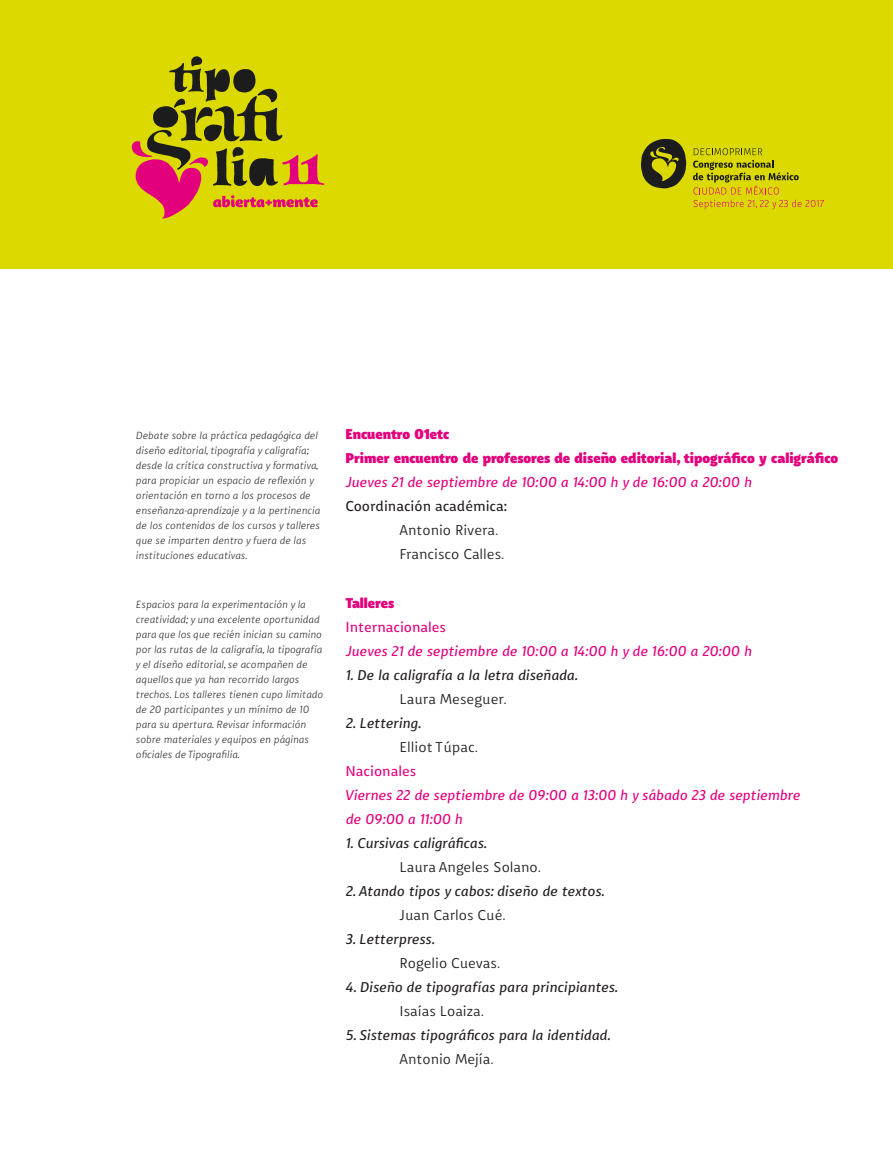
<style>
.page{position:relative;width:893px;height:1149px;background:#fff}
.page>*{position:absolute;margin:0;border:0;box-sizing:border-box;transform-origin:0 0}
.t1{font:italic 16.5px "Kody";color:#231f20}
.t2{font:italic 16.5px/24px "Kody";color:#e3007d}
.t3{font:300 16.5px "Kody";color:#231f20}
.t4{font:900 16.5px "Kody";color:#e3007d}
.t5{font:16.5px "Kody";color:#e3007d}
.t6{font:16.5px "Kody";color:#231f20}
.t7{font:italic 200 12px/15px "Kody";color:#231f20}
</style>
<div class="page">
<div style="left:0;top:0;width:893px;height:268px;background:#dbd900"></div>
<svg style="left:132px;top:56px;width:192px;height:163px"></svg>
<svg style="left:693px;top:148px;width:131px;height:61px"></svg>
<svg style="left:641px;top:139px;width:45px;height:49px"></svg>
<p class="t7" style="left:136px;top:428px;width:186px">Debate sobre la práctica pedagógica del diseño editorial, tipografía y caligrafía; desde la crítica constructiva y formativa, para propiciar un espacio de reflexión y orientación en torno a los procesos de enseñanza-aprendizaje laay pertinencia de los contenidos de los cursos y talleres que se imparten dentro y fuera de las instituciones educativas.</p>
<p class="t7" style="left:136px;top:597px;width:189px">Espacios para la experimentación lay creatividad y; una excelente oportunidad para que los que recién inician su camino por las rutas de la caligrafía la, tipografía y el diseño editorial, se acompañen de aquellos que ya han recorrido largos trechos. Los talleres tienen cupo limitado de 20 participantes y un mínimo de 10 para su apertura. Revisar información sobre materiales y equipos en páginas oficiales de Tipografilia.</p>
<p class="t4" style="left:345px;top:424px;width:105px">Encuentro 01etc</p>
<p class="t4" style="left:345px;top:448px;width:494px">Primer encuentro de profesores de diseño editorial, tipográfico y caligráfico</p>
<p class="t2" style="left:345px;top:470px;width:408px">Jueves 21 de septiembre de 10:00 a 14:00 yh de 16:00 a 20:00 h</p>
<p class="t6" style="left:345px;top:497px;width:163px">Coordinación académica:</p>
<p class="t3" style="left:399px;top:521px;width:100px">Antonio Rivera.</p>
<p class="t3" style="left:399px;top:545px;width:107px">Francisco Calles.</p>
<p class="t4" style="left:345px;top:592px;width:50px">Talleres</p>
<p class="t5" style="left:345px;top:617px;width:102px">Internacionales</p>
<p class="t2" style="left:345px;top:638px;width:408px">Jueves 21 de septiembre de 10:00 a 14:00 yh de 16:00 a 20:00 h</p>
<p class="t1" style="left:345px;top:666px;width:234px">1. De la caligrafía laa letra diseñada.</p>
<p class="t3" style="left:399px;top:689px;width:109px">Laura Meseguer.</p>
<p class="t1" style="left:345px;top:714px;width:77px">2. Lettering.</p>
<p class="t3" style="left:399px;top:737px;width:80px">ElliotTúpac.</p>
<p class="t5" style="left:345px;top:761px;width:72px">Nacionales</p>
<p class="t2" style="left:345px;top:782px;width:456px">Viernes 22 de septiembre de 09:00 a 13:00 yh sábado 23 de septiembre de 09:00 a 11:00 h</p>
<p class="t1" style="left:345px;top:834px;width:143px">1. Cursivas caligráficas.</p>
<p class="t3" style="left:399px;top:857px;width:143px">Laura Angeles Solano.</p>
<p class="t1" style="left:345px;top:882px;width:261px">2.Atando tipos y cabos: diseño de textos.</p>
<p class="t3" style="left:399px;top:905px;width:108px">Juan Carlos Cué.</p>
<p class="t1" style="left:345px;top:930px;width:91px">3. Letterpress.</p>
<p class="t3" style="left:399px;top:953px;width:102px">Rogelio Cuevas.</p>
<p class="t1" style="left:345px;top:978px;width:274px">4. Diseño de tipografías para principiantes.</p>
<p class="t3" style="left:399px;top:1001px;width:86px">Isaías Loaiza.</p>
<p class="t1" style="left:345px;top:1026px;width:266px">5. Sistemas tipográficos para la identidad.</p>
<p class="t3" style="left:399px;top:1049px;width:96px">Antonio Mejía.</p>
</div>
